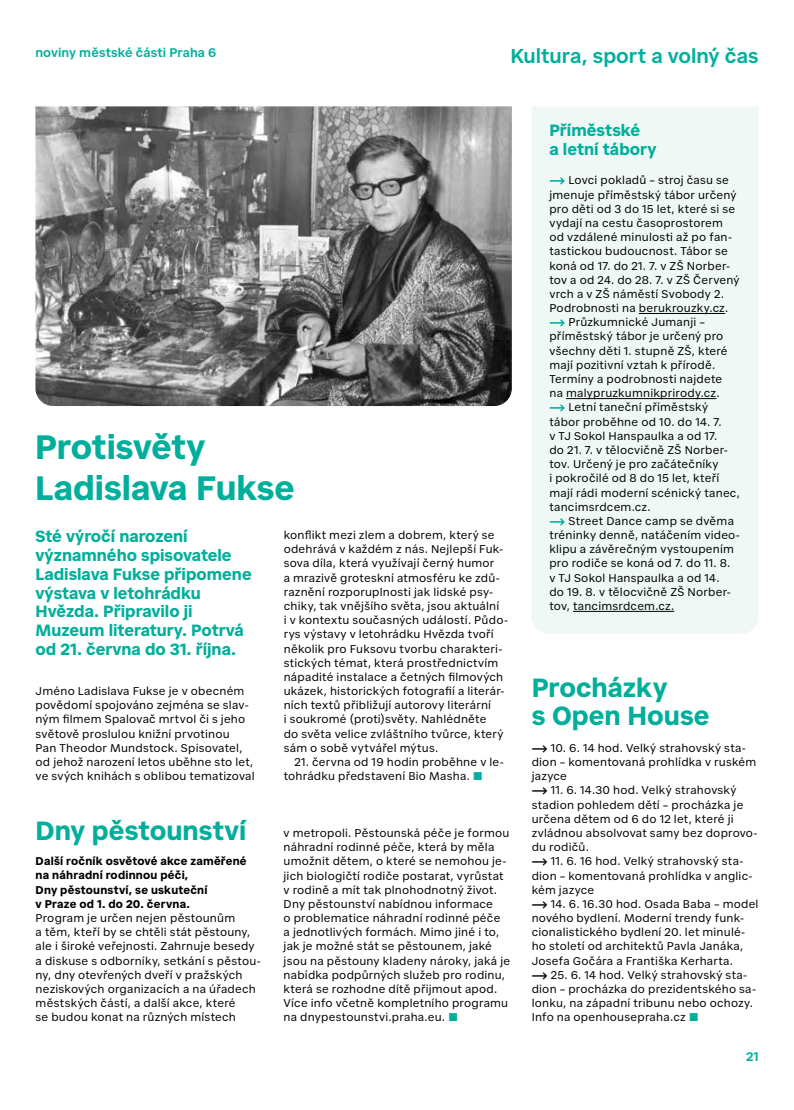
<style>
.page{position:relative;width:794px;height:1110px;background:#fff}
.page>*{position:absolute;margin:0;border:0;box-sizing:border-box;transform-origin:0 0}
.t1{font:700 33.75px/40.5px "Civil Premium";letter-spacing:-.005em;color:#00af9b}
.t2{font:700 26.25px/28.8px "Civil Premium";color:#00af9b}
.t3{font:600 20px "Civil Premium";color:#00af9b}
.t4{font:700 16.25px/18.8px "Civil Premium";color:#00af9b}
.t5{font:600 12.5px "Civil Premium";letter-spacing:.01em;color:#00af9b}
.t6{font:11.25px/14.1px "Civil Premium";letter-spacing:.02em;color:#000}
.t7{font:700 11.25px/14.1px "Civil Premium";letter-spacing:.02em;color:#000}
.s1{color:#00af9b}
.s2{font-weight:700;color:#00af9b}
.s3{font-weight:600}
</style>
<div class="page">
<img style="left:35px;top:106px;width:477px;height:300px">
<div style="left:532px;top:107px;width:226px;height:526px;background:#f0f8f6"></div>
<hr style="left:639px;top:313px;width:86px;height:1px;background:#000">
<hr style="left:566px;top:398px;width:150px;height:1px;background:#000">
<hr style="left:573px;top:611px;width:101px;height:1px;background:#000">
<p class="t5" style="left:35px;top:43px;width:182px">noviny městské části Praha 6</p>
<h3 class="t3" style="left:510px;top:41px;width:250px">Kultura, sport a volný čas</h3>
<h1 class="t1" style="left:35px;top:423px;width:261px">Protisvěty<br>Ladislava Fukse</h1>
<h3 class="t4" style="left:36px;top:525px;width:218px">Sté výročí narození významného spisovatele<br>Ladislava Fukse připomene výstava v letohrádku<br>Hvězda. Připravilo ji<br>Muzeum literatury. Potrvá od 21. června do 31. října.</h3>
<p class="t6" style="left:36px;top:682px;width:221px">Jméno Ladislava Fukse je v obecném povědomí spojováno zejména se slav&shy;ným filmem Spalovač mrtvol či s jeho světově proslulou knižní prvotinou<br>Pan Theodor Mundstock. Spisovatel, od jehož narození letos uběhne sto let, ve svých knihách s oblibou tematizoval</p>
<h2 class="t2" style="left:36px;top:813px;width:212px">Dny pěstounství</h2>
<p class="t7" style="left:36px;top:852px;width:212px">Další ročník osvětové akce zaměřené na náhradní rodinnou péči,<br>Dny pěstounství, se uskuteční<br>v Praze od 1. do 20. června.</p>
<p class="t6" style="left:36px;top:909px;width:227px">Program je určen nejen pěstounům<br>a těm, kteří by se chtěli stát pěstouny, ale i široké veřejnosti. Zahrnuje besedy a diskuse s odborníky, setkání s pěstou&shy;ny, dny otevřených dveří v pražských neziskových organizacích a na úřadech městských částí, a další akce, které<br>se budou konat na různých místech</p>
<p class="t6" style="left:284px;top:527px;width:226px">konflikt mezi zlem a dobrem, který se odehrává v každém z nás. Nejlepší Fuk&shy;sova díla, která využívají černý humor<br>a mrazivě groteskní atmosféru ke zdů&shy;raznění rozporuplnosti jak lidské psy&shy;chiky, tak vnějšího světa, jsou aktuální<br>i v kontextu současných událostí. Půdo&shy;rys výstavy v letohrádku Hvězda tvoří několik pro Fuksovu tvorbu charakteri&shy;stických témat, která prostřednictvím nápadité instalace a četných filmových ukázek, historických fotografií a literár&shy;ních textů přibližují autorovy literární<br>i soukromé (proti)světy. Nahlédněte<br>do světa velice zvláštního tvůrce, který sám o sobě vytvářel mýtus.</p>
<p class="t6" style="left:284px;top:753px;width:222px;text-indent:11px">21. června od 19 hodin proběhne v le&shy;tohrádku představení Bio Masha. <span class="s1">■</span></p>
<p class="t6" style="left:283px;top:824px;width:228px">v metropoli. Pěstounská péče je formou náhradní rodinné péče, která by měla umožnit dětem, o které se nemohou je&shy;jich biologičtí rodiče postarat, vyrůstat v rodině a mít tak plnohodnotný život.<br>Dny pěstounství nabídnou informace<br>o problematice náhradní rodinné péče<br>a jednotlivých formách. Mimo jiné i to, jak je možné stát se pěstounem, jaké jsou na pěstouny kladeny nároky, jaká je nabídka podpůrných služeb pro rodinu, která se rozhodne dítě přijmout apod.<br>Více info včetně kompletního programu na dnypestounstvi.praha.eu. <span class="s1">■</span></p>
<h3 class="t4" style="left:549px;top:119px;width:109px">Příměstské<br>a letní tábory</h3>
<p class="t6" style="left:549px;top:172px;width:192px"><span class="s2">⟶</span> Lovci pokladů – stroj času se jmenuje příměstský tábor určený pro děti od 3 do 15 let, které si se vydají na cestu časoprostorem od vzdálené minulosti až po fan&shy;tastickou budoucnost. Tábor se koná od 17. do 21. 7. v ZŠ Norber&shy;tov a od 24. do 28. 7. v ZŠ Červený vrch a v ZŠ náměstí Svobody 2.<br>Podrobnosti na berukrouzky.cz. <span class="s2">⟶</span> Průzkumnické Jumanji – příměstský tábor je určený pro všechny děti 1. stupně ZŠ, které mají pozitivní vztah k přírodě.<br>Termíny a podrobnosti najdete<br>na malypruzkumnikprirody.cz.<br><span class="s2">⟶</span> Letní taneční příměstský tábor proběhne od 10. do 14. 7.<br>v TJ Sokol Hanspaulka a od 17.<br>do 21. 7. v tělocvičně ZŠ Norber&shy;tov. Určený je pro začátečníky<br>i pokročilé od 8 do 15 let, kteří mají rádi moderní scénický tanec, tancimsrdcem.cz.<br><span class="s2">⟶</span> Street Dance camp se dvěma tréninky denně, natáčením video&shy;klipu a závěrečným vystoupením pro rodiče se koná od 7. do 11. 8.<br>v TJ Sokol Hanspaulka a od 14.<br>do 19. 8. v tělocvičně ZŠ Norber&shy;tov, tancimsrdcem.cz.</p>
<h2 class="t2" style="left:531px;top:670px;width:179px">Procházky<br>s Open House</h2>
<p class="t6" style="left:531px;top:739px;width:228px"><span class="s3">⟶</span> 10. 6. 14 hod. Velký strahovský sta&shy;dion – komentovaná prohlídka v ruském jazyce<br><span class="s3">⟶</span> 11. 6. 14.30 hod. Velký strahovský stadion pohledem dětí – procházka je určena dětem od 6 do 12 let, které ji zvládnou absolvovat samy bez doprovo&shy;du rodičů.<br><span class="s3">⟶</span> 11. 6. 16 hod. Velký strahovský sta&shy;dion – komentovaná prohlídka v anglic&shy;kém jazyce<br><span class="s3">⟶</span> 14. 6. 16.30 hod. Osada Baba – model nového bydlení. Moderní trendy funk&shy;cionalistického bydlení 20. let minulé&shy;ho století od architektů Pavla Janáka,<br>Josefa Gočára a Františka Kerharta.<br><span class="s3">⟶</span> 25. 6. 14 hod. Velký strahovský sta&shy;dion – procházka do prezidentského sa&shy;lonku, na západní tribunu nebo ochozy.<br>Info na openhousepraha.cz <span class="s1">■</span></p>
<p class="t5" style="left:746px;top:1047px;width:14px">21</p>
</div>
